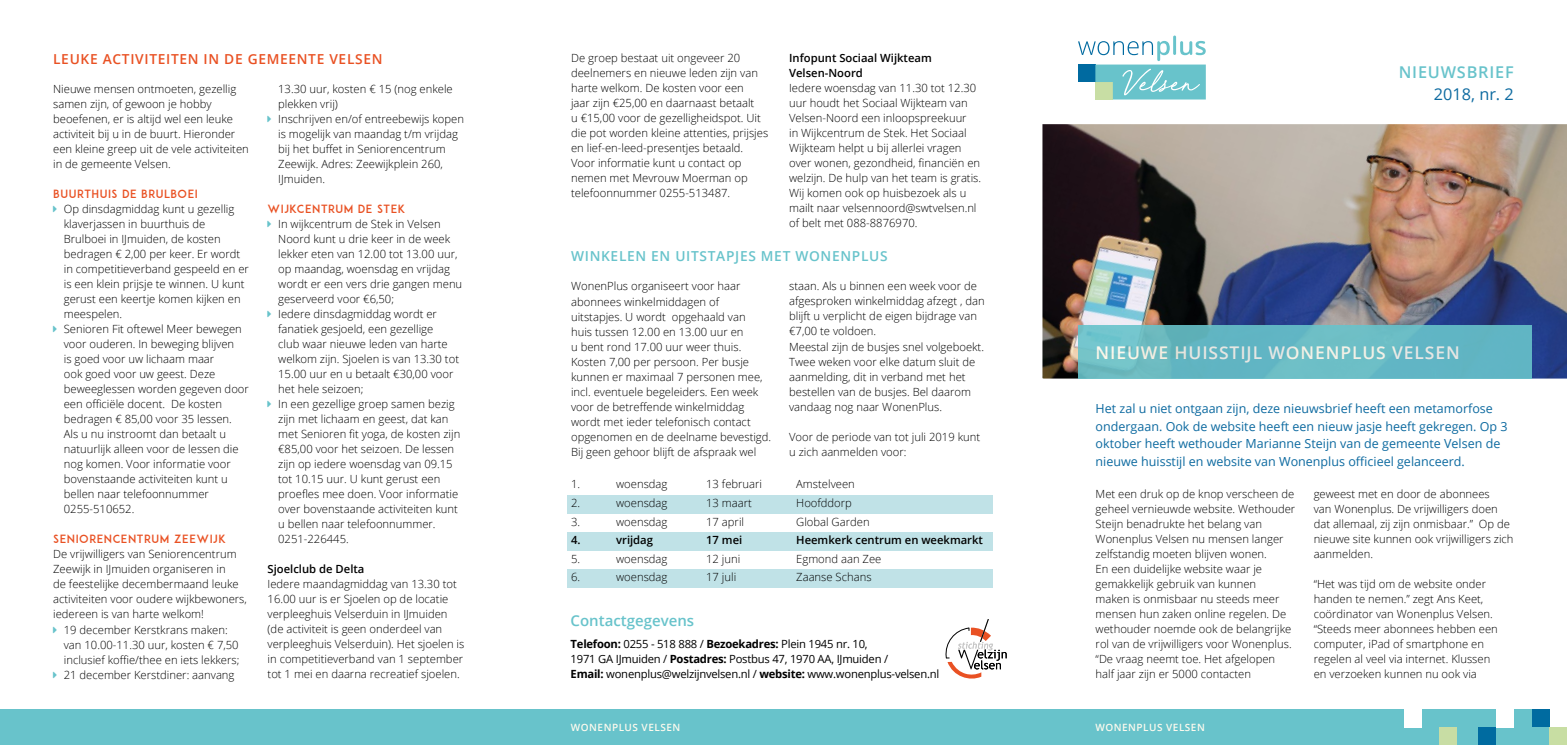
<style>
.page{position:relative;width:1567px;height:745px;background:#fff}
.page>*{position:absolute;margin:0;border:0;box-sizing:border-box;transform-origin:0 0}
.t1{font:600 17.5px "Open Sans";letter-spacing:.05em;color:#fdfaee}
.t2{font:600 16.25px "Open Sans";letter-spacing:.05em;color:#68c3cb}
.t3{font:16.25px "Open Sans";color:#0d6aa0}
.t4{font:600 15px "Open Sans";color:#68c3cb}
.t5{font:600 13.75px "Open Sans";letter-spacing:.05em;color:#e95123}
.t6{font:600 13.75px "Open Sans";letter-spacing:.05em;color:#68c3cb}
.t7{font:12.5px/17.5px "Open Sans";color:#0d6aa0}
.t8{font:300 11.25px/15px "Open Sans";color:#000}
.t9{font:11.25px/15px "Open Sans";letter-spacing:-.02em;color:#000}
.t10{font:600 11.25px/15px "Open Sans";color:#000}
.t11{font:11.25px "ADAM.CGPRO";letter-spacing:.05em;color:#e95123}
.t12{font:600 10px "Open Sans";letter-spacing:.05em;color:#fdfaee}
.s1{font-weight:700}
</style>
<div class="page">
<img style="left:1042px;top:124px;width:524px;height:254px">
<svg style="left:1078px;top:36px;width:127px;height:63px"></svg>
<div style="left:0;top:709px;width:1549px;height:35px;background:#68c3cb"></div>
<div style="left:1549px;top:726px;width:17px;height:18px;background:#c8dea3"></div>
<div style="left:1531px;top:709px;width:18px;height:17px;background:#006ba0"></div>
<div style="left:1439px;top:726px;width:17px;height:18px;background:#c8dda4"></div>
<div style="left:1495px;top:707px;width:18px;height:19px;background:#fff"></div>
<div style="left:1477px;top:726px;width:18px;height:18px;background:#006ba0"></div>
<div style="left:1403px;top:707px;width:18px;height:19px;background:#fff"></div>
<svg style="left:945px;top:619px;width:61px;height:60px"></svg>
<div style="left:1077px;top:325px;width:454px;height:53px;background:linear-gradient(to right,#6cbdc4,#61b5c4)"></div>
<div style="left:567px;top:494px;width:425px;height:19px;background:#c0e2e7"></div>
<div style="left:567px;top:531px;width:425px;height:19px;background:#c0e2e7"></div>
<div style="left:567px;top:568px;width:425px;height:19px;background:#c0e2e7"></div>
<p class="t5" style="left:53px;top:49px;width:331px">LEUKE ACTIVITEITEN IN DE GEMEENTE VELSEN</p>
<p class="t8" style="left:53px;top:81px;width:197px">Nieuwe mensen ontmoeten, gezellig samen zijn, of gewoon je hobby beoefenen, er is altijd wel een leuke activiteit bij u in de buurt. Hieronder een kleine greep uit de vele activiteiten in de gemeente Velsen.</p>
<p class="t11" style="left:53px;top:187px;width:146px">BUURTHUIS DE BRULBOEI</p>
<p class="t8" style="left:64px;top:201px;width:187px">Op dinsdagmiddag kunt u gezellig klaverjassen in buurthuis de<br>Brulboei in IJmuiden, de kosten bedragen € 2,00 per keer. Er wordt in competitieverband gespeeld en er is een klein prijsje te winnen. U kunt gerust een keertje komen kijken en meespelen.<br>Senioren Fit oftewel Meer bewegen voor ouderen. In beweging blijven<br>is goed voor uw lichaam maar<br>ook goed voor uw geest. Deze beweeglessen worden gegeven door een officiële docent. De kosten bedragen € 85,00 voor 35 lessen.<br>Als u nu instroomt dan betaalt u natuurlijk alleen voor de lessen die nog komen. Voor informatie voor bovenstaande activiteiten kunt u bellen naar telefoonnummer<br>0255-510652.</p>
<p class="t11" style="left:53px;top:532px;width:174px">SENIORENCENTRUM ZEEWIJK</p>
<p class="t8" style="left:53px;top:546px;width:185px">De vrijwilligers van Seniorencentrum</p>
<p class="t8" style="left:53px;top:561px;width:174px">Zeewijk in IJmuiden organiseren in</p>
<p class="t8" style="left:53px;top:576px;width:187px">de feestelijke decembermaand leuke</p>
<p class="t8" style="left:53px;top:591px;width:195px">activiteiten voor oudere wijkbewoners,</p>
<p class="t8" style="left:53px;top:606px;width:152px">iedereen is van harte welkom!</p>
<p class="t8" style="left:64px;top:621px;width:165px">19 december Kerstkrans maken:</p>
<p class="t8" style="left:64px;top:636px;width:176px">van 10.00-11.30 uur, kosten € 7,50</p>
<p class="t8" style="left:64px;top:651px;width:177px">inclusief koffie/thee en iets lekkers;</p>
<p class="t8" style="left:64px;top:666px;width:172px">21 december Kerstdiner: aanvang</p>
<p class="t8" style="left:278px;top:81px;width:187px">13.30 uur, kosten € 15 (nog enkele plekken vrij)<br>Inschrijven en/of entreebewijs kopen is mogelijk van maandag t/m vrijdag bij het buffet in Seniorencentrum<br>Zeewijk. Adres: Zeewijkplein 260,<br>IJmuiden.</p>
<p class="t11" style="left:267px;top:202px;width:139px">WIJKCENTRUM DE STEK</p>
<p class="t8" style="left:278px;top:216px;width:185px">In wijkcentrum de Stek in Velsen<br>Noord kunt u drie keer in de week lekker eten van 12.00 tot 13.00 uur, op maandag, woensdag en vrijdag wordt er een vers drie gangen menu geserveerd voor €6,50;<br>Iedere dinsdagmiddag wordt er fanatiek gesjoeld, een gezellige<br>club waar nieuwe leden van harte welkom zijn. Sjoelen is van 13.30 tot<br>15.00 uur en u betaalt €30,00 voor het hele seizoen;<br>In een gezellige groep samen bezig zijn met lichaam en geest, dat kan met Senioren fit yoga, de kosten zijn €85,00 voor het seizoen. De lessen zijn op iedere woensdag van 09.15 tot 10.15 uur. U kunt gerust een proefles mee doen. Voor informatie over bovenstaande activiteiten kunt u bellen naar telefoonnummer.<br>0251-226445.</p>
<p class="t10" style="left:267px;top:561px;width:98px">Sjoelclub de Delta</p>
<p class="t8" style="left:267px;top:576px;width:198px">Iedere maandagmiddag van 13.30 tot 16.00 uur is er Sjoelen op de locatie verpleeghuis Velserduin in IJmuiden (de activiteit is geen onderdeel van verpleeghuis Velserduin). Het sjoelen is in competitieverband van 1 september tot 1 mei en daarna recreatief sjoelen.</p>
<p class="t8" style="left:571px;top:50px;width:199px">De groep bestaat uit ongeveer 20 deelnemers en nieuwe leden zijn van harte welkom. De kosten voor een<br>jaar zijn €25,00 en daarnaast betaalt<br>u €15,00 voor de gezelligheidspot. Uit die pot worden kleine attenties, prijsjes en lief-en-leed-presentjes betaald.<br>Voor informatie kunt u contact op nemen met Mevrouw Moerman op telefoonnummer 0255-513487.</p>
<p class="t10" style="left:789px;top:50px;width:144px">Infopunt Sociaal Wijkteam<br>Velsen-Noord</p>
<p class="t8" style="left:789px;top:80px;width:193px">Iedere woensdag van 11.30 tot 12.30 uur houdt het Sociaal Wijkteam van Velsen-Noord een inloopspreekuur<br>in Wijkcentrum de Stek. Het Sociaal Wijkteam helpt u bij allerlei vragen over wonen, gezondheid, financiën en welzijn. De hulp van het team is gratis.<br>Wij komen ook op huisbezoek als u mailt naar velsennoord@swtvelsen.nl of belt met 088-8876970.</p>
<p class="t6" style="left:571px;top:247px;width:318px">WINKELEN EN UITSTAPJES MET WONENPLUS</p>
<p class="t8" style="left:571px;top:278px;width:202px">WonenPlus organiseert voor haar abonnees winkelmiddagen of uitstapjes. U wordt opgehaald van<br>huis tussen 12.00 en 13.00 uur en<br>u bent rond 17.00 uur weer thuis.<br>Kosten 7,00 per persoon. Per busje kunnen er maximaal 7 personen mee, incl. eventuele begeleiders. Een week voor de betreffende winkelmiddag wordt met ieder telefonisch contact opgenomen en de deelname bevestigd.<br>Bij geen gehoor blijft de afspraak wel</p>
<p class="t8" style="left:789px;top:278px;width:197px">staan. Als u binnen een week voor de afgesproken winkelmiddag afzegt , dan blijft u verplicht de eigen bijdrage van €7,00 te voldoen.<br>Meestal zijn de busjes snel volgeboekt.<br>Twee weken voor elke datum sluit de aanmelding, dit in verband met het bestellen van de busjes. Bel daarom vandaag nog naar WonenPlus.</p>
<p class="t8" style="left:789px;top:428px;width:192px">Voor de periode van tot juli 2019 kunt u zich aanmelden voor:</p>
<p class="t8" style="left:571px;top:476px;width:11px">1.</p>
<p class="t8" style="left:616px;top:476px;width:53px">woensdag</p>
<p class="t8" style="left:706px;top:476px;width:57px">13 februari</p>
<p class="t8" style="left:796px;top:476px;width:60px">Amstelveen</p>
<p class="t8" style="left:571px;top:495px;width:11px">2.</p>
<p class="t8" style="left:616px;top:495px;width:53px">woensdag</p>
<p class="t8" style="left:706px;top:495px;width:47px">13 maart</p>
<p class="t8" style="left:796px;top:495px;width:57px">Hoofddorp</p>
<p class="t8" style="left:571px;top:513px;width:11px">3.</p>
<p class="t8" style="left:616px;top:513px;width:53px">woensdag</p>
<p class="t8" style="left:706px;top:513px;width:39px">17 april</p>
<p class="t8" style="left:796px;top:513px;width:75px">Global Garden</p>
<p class="t10" style="left:571px;top:532px;width:11px">4.</p>
<p class="t10" style="left:616px;top:532px;width:38px">vrijdag</p>
<p class="t10" style="left:706px;top:532px;width:38px">17 mei</p>
<p class="t10" style="left:796px;top:532px;width:188px">Heemkerk centrum en weekmarkt</p>
<p class="t8" style="left:571px;top:550px;width:11px">5.</p>
<p class="t8" style="left:616px;top:550px;width:53px">woensdag</p>
<p class="t8" style="left:706px;top:550px;width:36px">12 juni</p>
<p class="t8" style="left:796px;top:550px;width:87px">Egmond aan Zee</p>
<p class="t8" style="left:571px;top:569px;width:11px">6.</p>
<p class="t8" style="left:616px;top:569px;width:53px">woensdag</p>
<p class="t8" style="left:706px;top:569px;width:32px">17 juli</p>
<p class="t8" style="left:796px;top:569px;width:77px">Zaanse Schans</p>
<h3 class="t4" style="left:570px;top:610px;width:125px">Contactgegevens</h3>
<p class="t9" style="left:570px;top:636px;width:370px"><span class="s1">Telefoon:</span> 0255 - 518 888 / <span class="s1">Bezoekadres:</span> Plein 1945 nr. 10,<br>1971 GA IJmuiden / <span class="s1">Postadres:</span> Postbus 47, 1970 AA, IJmuiden /<br><span class="s1">Email:</span> wonenplus@welzijnvelsen.nl / <span class="s1">website:</span> www.wonenplus-velsen.nl</p>
<h2 class="t2" style="left:1398px;top:61px;width:117px">NIEUWSBRIEF</h2>
<h2 class="t3" style="left:1433px;top:82px;width:81px">2018, nr. 2</h2>
<h1 class="t1" style="left:1095px;top:340px;width:366px">NIEUWE HUISSTIJL WONENPLUS VELSEN</h1>
<p class="t7" style="left:1095px;top:399px;width:413px">Het zal u niet ontgaan zijn, deze nieuwsbrief heeft een metamorfose ondergaan. Ook de website heeft een nieuw jasje heeft gekregen. Op 3 oktober heeft wethouder Marianne Steijn van de gemeente Velsen de nieuwe huisstijl en website van Wonenplus officieel gelanceerd.</p>
<p class="t8" style="left:1095px;top:486px;width:201px">Met een druk op de knop verscheen de geheel vernieuwde website. Wethouder Steijn benadrukte het belang van Wonenplus Velsen nu mensen langer zelfstandig moeten blijven wonen.<br>En een duidelijke website waar je gemakkelijk gebruik van kunnen<br>maken is onmisbaar nu steeds meer mensen hun zaken online regelen. De wethouder noemde ook de belangrijke rol van de vrijwilligers voor Wonenplus. “De vraag neemt toe. Het afgelopen half jaar zijn er 5000 contacten</p>
<p class="t8" style="left:1313px;top:486px;width:201px">geweest met en door de abonnees<br>van Wonenplus. De vrijwilligers doen dat allemaal, zij zijn onmisbaar.” Op de nieuwe site kunnen ook vrijwilligers zich aanmelden.</p>
<p class="t8" style="left:1313px;top:576px;width:186px">“Het was tijd om de website onder handen te nemen.” zegt Ans Keet, coördinator van Wonenplus Velsen. “Steeds meer abonnees hebben een computer, iPad of smartphone en regelen al veel via internet. Klussen en verzoeken kunnen nu ook via</p>
<p class="t12" style="left:571px;top:720px;width:111px">WONENPLUS VELSEN</p>
<p class="t12" style="left:1095px;top:720px;width:111px">WONENPLUS VELSEN</p>
</div>
